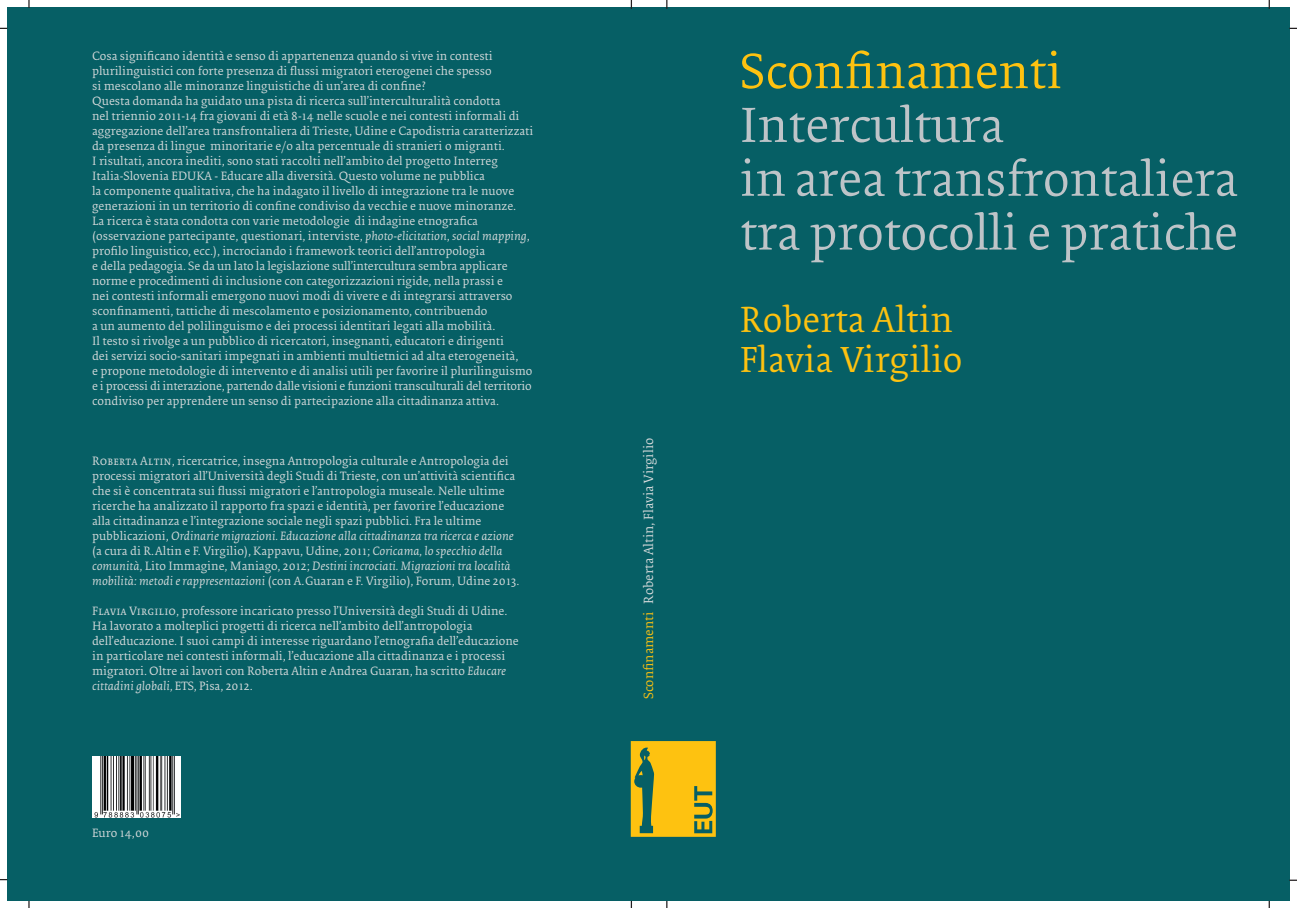
<style>
.page{position:relative;width:1297px;height:908px;background:#fff}
.page>*{position:absolute;margin:0;border:0;box-sizing:border-box;transform-origin:0 0}
.t1{font:51.25px/53.8px "Collis Roman Txt";letter-spacing:-.005em;color:#bec4c8}
.t2{font:51.25px "Collis Roman Txt";letter-spacing:-.005em;color:#fec210}
.t3{font:37.5px/40px "Collis Roman Txt";color:#fec210}
.t4{font:13.75px "Collis Roman Txt";color:#d6dadb}
.t5{font:12.5px/15px "Collis Roman Txt";color:#d6dadb}
.t6{font:12.5px "Collis Italic Txt";color:#d6dadb}
.s1{font-family:"Collis Italic Txt"}
.s2{font-family:"Collis Roman Exp"}
.s3{font-family:"Collis Roman Txt"}
.s4{color:#fec210}
</style>
<div class="page">
<div style="left:7px;top:7px;width:1283px;height:893px;background:#065f65"></div>
<svg style="left:28px;top:900px;width:2px;height:7px"></svg>
<svg style="left:28px;top:0;width:2px;height:8px"></svg>
<svg style="left:631px;top:741px;width:85px;height:95px"></svg>
<img style="left:92px;top:756px;width:89px;height:61px">
<p class="t5" style="left:92px;top:49px;width:443px">Cosa significano identità e senso di appartenenza quando si vive in contesti plurilinguistici con forte presenza di flussi migratori eterogenei che spesso<br>si mescolano alle minoranze linguistiche di un’area di confine?<br>Questa domanda ha guidato una pista di ricerca sull’interculturalità condotta<br>nel triennio 2011-14 fra giovani di età 8-14 nelle scuole e nei contesti informali di aggregazione dell’area transfrontaliera di Trieste, Udine e Capodistria caratterizzati da presenza di lingue minoritarie e/o alta percentuale di stranieri o migranti.<br>I risultati, ancora inediti, sono stati raccolti nell’ambito del progetto Interreg Italia-Slovenia EDUKA - Educare alla diversità. Questo volume ne pubblica<br>la componente qualitativa, che ha indagato il livello di integrazione tra le nuove generazioni in un territorio di confine condiviso da vecchie e nuove minoranze.<br>La ricerca è stata condotta con varie metodologie di indagine etnografica (osservazione partecipante, questionari, interviste, <span class="s1">photo-elicitation</span>, <span class="s1">social mapping</span>, profilo linguistico, ecc.), incrociando i framework teorici dell’antropologia<br>e della pedagogia. Se da un lato la legislazione sull’intercultura sembra applicare norme e procedimenti di inclusione con categorizzazioni rigide, nella prassi e<br>nei contesti informali emergono nuovi modi di vivere e di integrarsi attraverso sconfinamenti, tattiche di mescolamento e posizionamento, contribuendo<br>a un aumento del polilinguismo e dei processi identitari legati alla mobilità.<br>Il testo si rivolge a un pubblico di ricercatori, insegnanti, educatori e dirigenti<br>dei servizi socio-sanitari impegnati in ambienti multietnici ad alta eterogeneità,<br>e propone metodologie di intervento e di analisi utili per favorire il plurilinguismo e i processi di interazione, partendo dalle visioni e funzioni transculturali del territorio condiviso per apprendere un senso di partecipazione alla cittadinanza attiva.</p>
<p class="t5" style="left:92px;top:454px;width:425px"><span class="s2">Roberta Altin</span>, ricercatrice, insegna Antropologia culturale e Antropologia dei processi migratori all’Università degli Studi di Trieste, con un’attività scientifica che si è concentrata sui flussi migratori e l’antropologia museale. Nelle ultime ricerche ha analizzato il rapporto fra spazi e identità, per favorire l’educazione alla cittadinanza e l’integrazione sociale negli spazi pubblici. Fra le ultime</p>
<p class="t6" style="left:92px;top:529px;width:423px"><span class="s3">pubblicazioni,</span> Ordinarie migrazioni. Educazione alla cittadinanza tra ricerca e azione</p>
<p class="t5" style="left:92px;top:544px;width:412px">(a cura di R.Altin e F. Virgilio), Kappavu, Udine, 2011; <span class="s1">Coricama, lo specchio della</span></p>
<p class="t6" style="left:92px;top:559px;width:420px">comunità<span class="s3">, Lito Immagine, Maniago, 2012;</span> Destini incrociati. Migrazioni tra località</p>
<p class="t5" style="left:92px;top:574px;width:429px"><span class="s1">mobilità: metodi e rappresentazioni</span> (con A.Guaran e F. Virgilio), Forum, Udine 2013.</p>
<p class="t5" style="left:92px;top:604px;width:428px"><span class="s2">Flavia Virgilio</span>, professore incaricato presso l’Università degli Studi di Udine.<br>Ha lavorato a molteplici progetti di ricerca nell’ambito dell’antropologia dell’educazione. I suoi campi di interesse riguardano l’etnografia dell’educazione in particolare nei contesti informali, l’educazione alla cittadinanza e i processi migratori. Oltre ai lavori con Roberta Altin e Andrea Guaran, ha scritto <span class="s1">Educare</span></p>
<p class="t6" style="left:92px;top:679px;width:162px">cittadini globali, <span class="s3">ETS, Pisa, 2012.</span></p>
<p class="t5" style="left:92px;top:825px;width:59px">Euro 14,00</p>
<p class="t4" style="left:642px;top:699px;width:263px;rotate:-90deg"><span class="s4">Sconfinamenti</span> Roberta Altin, Flavia Virgilio</p>
<h1 class="t2" style="left:740px;top:46px;width:324px">Sconfinamenti</h1>
<h1 class="t1" style="left:740px;top:101px;width:500px">Intercultura<br>in area transfrontaliera tra protocolli e pratiche</h1>
<h2 class="t3" style="left:740px;top:301px;width:224px">Roberta Altin<br>Flavia Virgilio</h2>
</div>
